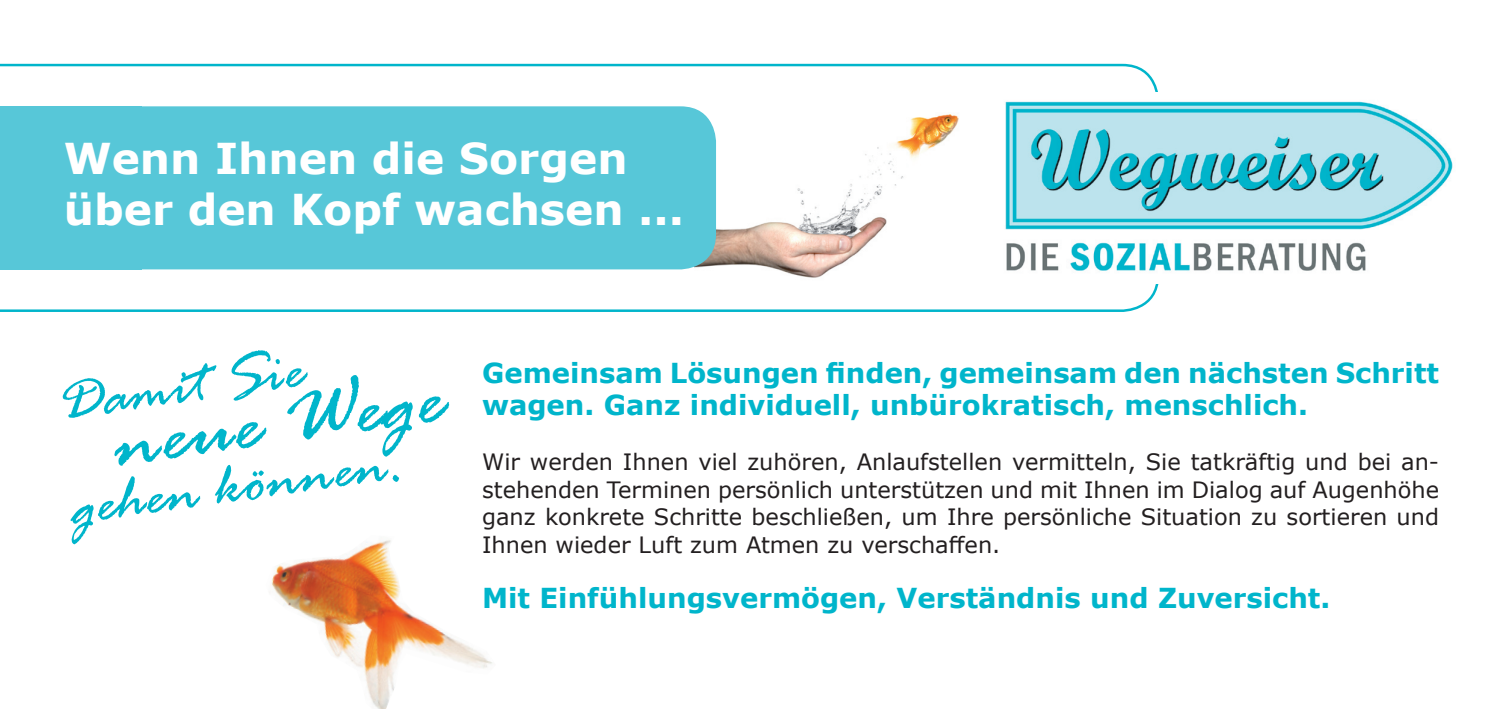
<style>
.page{position:relative;width:1503px;height:709px;background:#fff}
.page>*{position:absolute;margin:0;border:0;box-sizing:border-box;transform-origin:0 0}
.t1{font:italic 90px "Rage";color:#00b5cb}
.t2{font:italic 65px "Rage";color:#00b5cb}
.t3{font:700 42.5px/51px "Verdana";color:#fff}
.t4{font:700 27.5px/32.5px "Verdana";color:#00b5cb}
.t5{font:22.5px/27.5px "Verdana";color:#231f20;text-align:justify}
</style>
<div class="page">
<svg style="left:0;top:64px;width:1159px;height:248px"></svg>
<img style="left:694px;top:96px;width:271px;height:188px">
<div style="left:999px;top:92px;width:459px;height:191px;background:#fff"></div>
<img style="left:1005px;top:101px;width:448px;height:170px">
<img style="left:271px;top:540px;width:221px;height:169px">
<div style="left:7px;top:106px;width:709px;height:163px;background:#57c7d8;border-radius:35px"></div>
<div style="left:0;top:106px;width:142px;height:163px;background:#57c7d8"></div>
<h3 class="t3" style="left:64px;top:132px;width:622px">Wenn Ihnen die Sorgen über den Kopf wachsen ...</h3>
<h2 class="t2" style="left:52px;top:368px;width:251px;rotate:-8deg">Damit Sie</h2>
<h1 class="t1" style="left:107px;top:395px;width:335px;rotate:-8deg">neue Wege</h1>
<h2 class="t2" style="left:67px;top:472px;width:335px;rotate:-8deg">gehen können.</h2>
<p class="t4" style="left:482px;top:356px;width:958px">Gemeinsam Lösungen finden, gemeinsam den nächsten Schritt wagen. Ganz individuell, unbürokratisch, menschlich.</p>
<p class="t5" style="left:482px;top:448px;width:958px">Wir werden Ihnen viel zuhören, Anlaufstellen vermitteln, Sie tatkräftig und bei an&shy;stehenden Terminen persönlich unterstützen und mit Ihnen im Dialog auf Augenhöhe ganz konkrete Schritte beschließen, um Ihre persönliche Situation zu sortieren und Ihnen wieder Luft zum Atmen zu verschaffen.</p>
<p class="t4" style="left:482px;top:581px;width:850px">Mit Einfühlungsvermögen, Verständnis und Zuversicht.</p>
</div>
